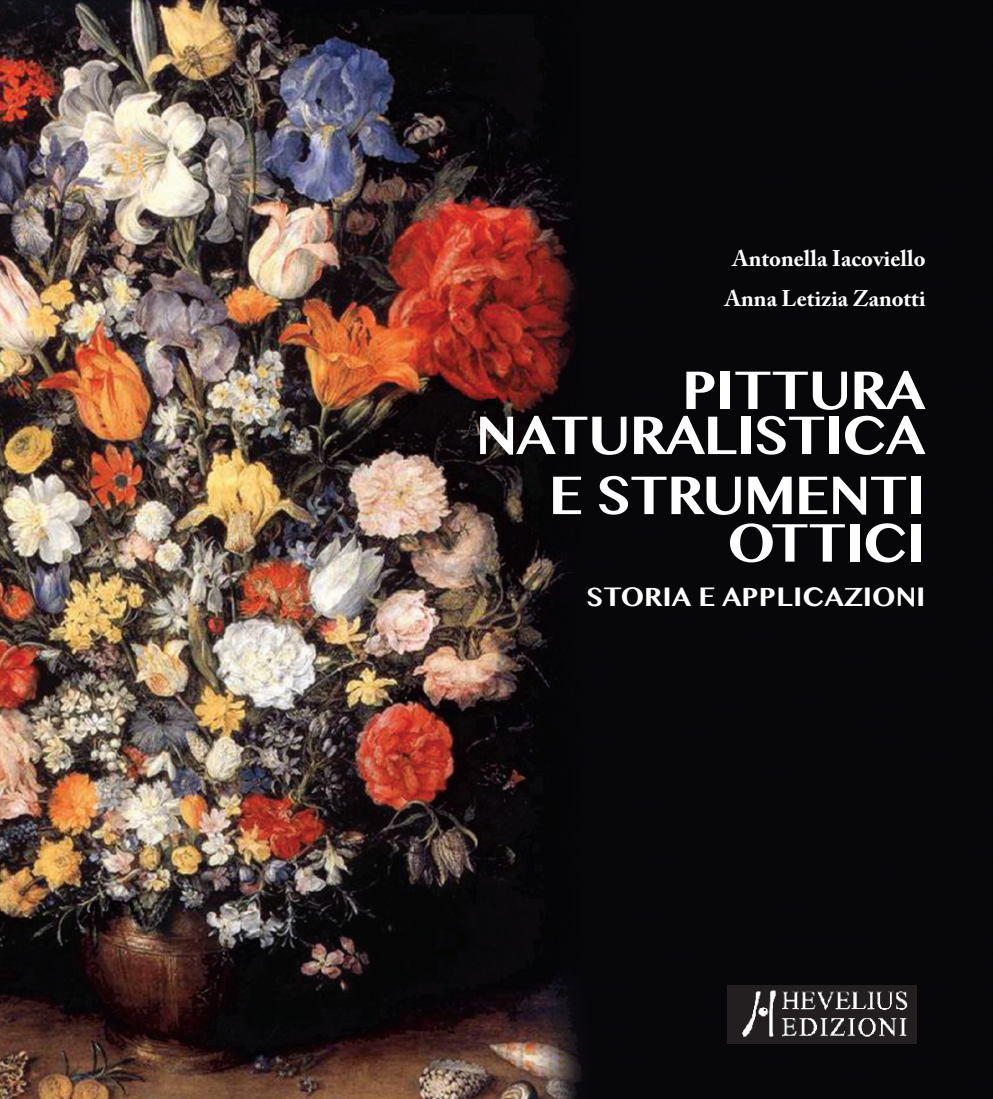
<style>
.page{position:relative;width:993px;height:1099px;background:#fff}
.page>*{position:absolute;margin:0;border:0;box-sizing:border-box;transform-origin:0 0}
.t1{font:700 53.75px/45px "Gurmukhi MN";letter-spacing:-.03em;color:#fff;text-align:right}
.t2{font:700 26.25px "Gurmukhi MN";color:#fff}
.t3{font:700 22.5px/39.5px "Adobe Caslon Pro";color:#fff;text-align:center}
</style>
<div class="page">
<img style="left:0;top:0;width:992px;height:1098px">
<img style="left:726px;top:985px;width:190px;height:57px">
<p class="t3" style="left:724px;top:239px;width:202px">Antonella Iacoviello<br>Anna Letizia Zanotti</p>
<h1 class="t1" style="left:475px;top:373px;width:451px">PITTURA<br>NATURALISTICA</h1>
<h1 class="t1" style="left:548px;top:476px;width:378px;line-height:47.5px">E STRUMENTI<br>OTTICI</h1>
<p class="t2" style="left:586px;top:579px;width:341px">STORIA E APPLICAZIONI</p>
</div>
